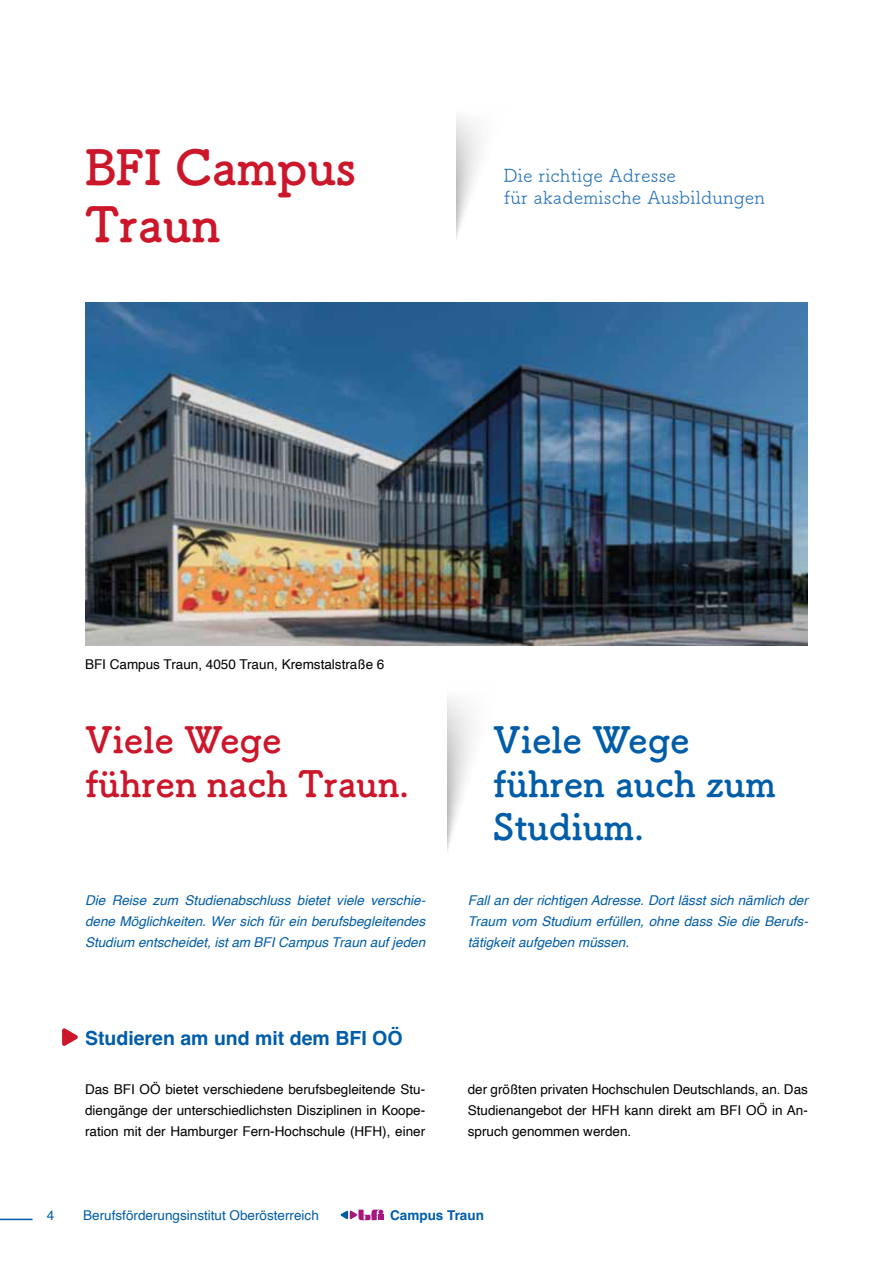
<style>
.page{position:relative;width:893px;height:1263px;background:#fff}
.page>*{position:absolute;margin:0;border:0;box-sizing:border-box;transform-origin:0 0}
.t1{font:700 48px/57.6px "Apple Tsuku B Rd Gothic";color:#cc172b}
.t2{font:700 36px/43.2px "Apple Tsuku B Rd Gothic";color:#005da9}
.t3{font:700 36px/43.2px "Apple Tsuku B Rd Gothic";color:#cc172b}
.t4{font:700 19.5px "Helvetica";color:#005da9}
.t5{font:18px/21.6px "Apple Tsuku B Rd Gothic";letter-spacing:.01em;color:#206fb7}
.t6{font:13.5px/21px "Helvetica";color:#000;text-align:justify}
.t7{font:italic 13.5px/21px "Helvetica";color:#005da9;text-align:justify}
.t8{font:13.5px "Helvetica";color:#005da9}
.t9{font:700 13.5px "Helvetica";color:#005da9}
</style>
<div class="page">
<hr style="left:0;top:1219px;width:33px;height:1px;background:#005da9">
<svg style="left:341px;top:1209px;width:43px;height:11px"></svg>
<svg style="left:62px;top:1028px;width:16px;height:18px"></svg>
<img style="left:456px;top:117px;width:24px;height:121px">
<img style="left:85px;top:303px;width:723px;height:342px">
<img style="left:448px;top:699px;width:24px;height:149px">
<h1 class="t1" style="left:85px;top:135px;width:273px">BFI Campus<br>Traun</h1>
<h3 class="t5" style="left:504px;top:163px;width:262px">Die richtige Adresse<br>für akademische Ausbildungen</h3>
<p class="t6" style="left:85px;top:654px;width:301px">BFI Campus Traun, 4050 Traun, Kremstalstraße 6</p>
<h2 class="t3" style="left:85px;top:716px;width:325px">Viele Wege<br>führen nach Traun.</h2>
<h2 class="t2" style="left:493px;top:716px;width:284px">Viele Wege führen auch zum<br>Studium.</h2>
<p class="t7" style="left:85px;top:890px;width:342px">Die Reise zum Studienabschluss bietet viele verschie&shy;dene Möglichkeiten. Wer sich für ein berufsbegleitendes Studium entscheidet, ist am BFI Campus Traun auf jeden</p>
<p class="t7" style="left:468px;top:890px;width:342px">Fall an der richtigen Adresse. Dort lässt sich nämlich der Traum vom Studium erfüllen, ohne dass Sie die Berufs&shy;tätigkeit aufgeben müssen.</p>
<h3 class="t4" style="left:85px;top:1027px;width:319px">Studieren am und mit dem BFI OÖ</h3>
<p class="t6" style="left:85px;top:1079px;width:342px">Das BFI OÖ bietet verschiedene berufsbegleitende Stu&shy;diengänge der unterschiedlichsten Disziplinen in Koope&shy;ration mit der Hamburger Fern-Hochschule (HFH), einer</p>
<p class="t6" style="left:468px;top:1079px;width:342px">der größten privaten Hochschulen Deutschlands, an. Das Studienangebot der HFH kann direkt am BFI OÖ in An&shy;spruch genommen werden.</p>
<p class="t8" style="left:47px;top:1205px;width:9px">4</p>
<p class="t8" style="left:83px;top:1204px;width:237px">Berufsförderungsinstitut Oberösterreich</p>
<p class="t9" style="left:390px;top:1207px;width:95px">Campus Traun</p>
</div>
